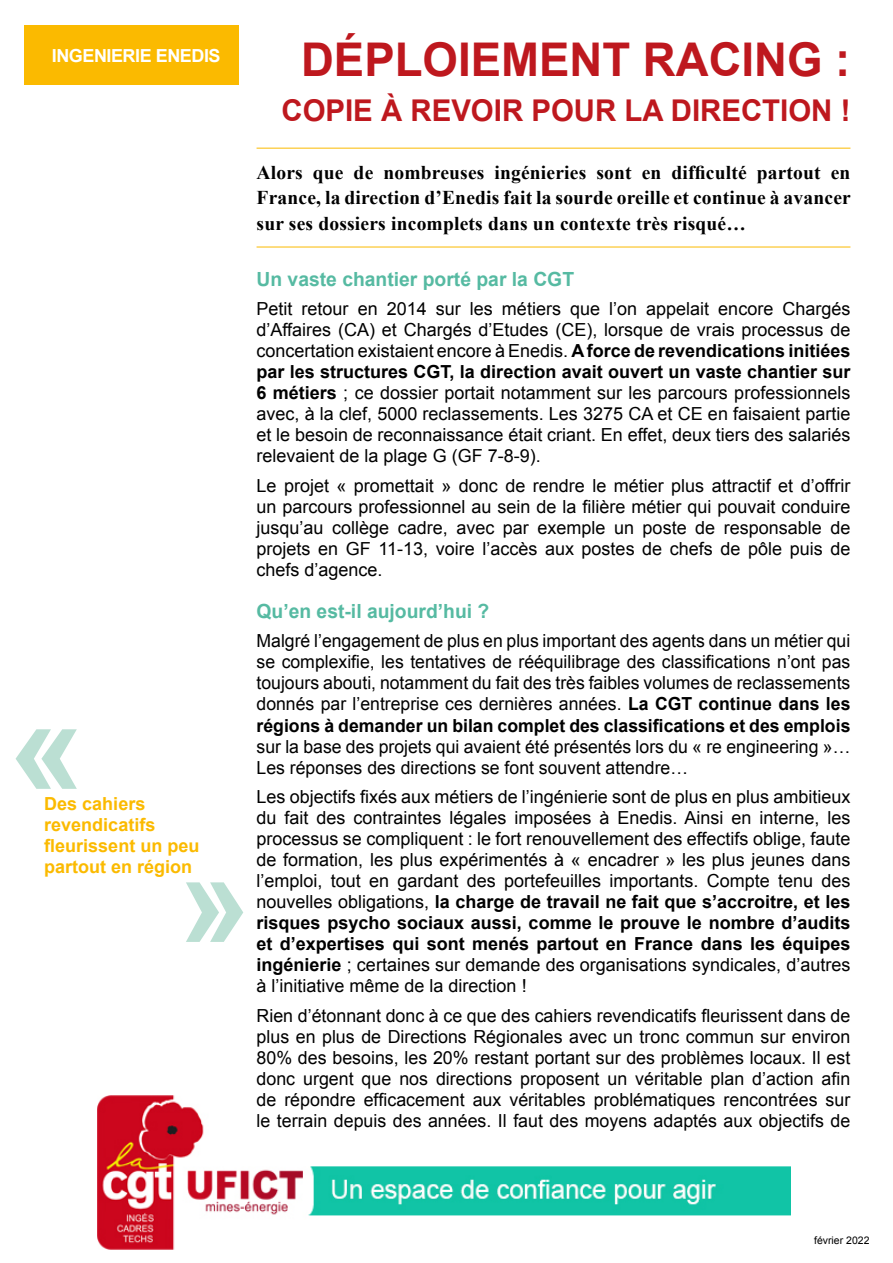
<style>
.page{position:relative;width:893px;height:1263px;background:#fff}
.page>*{position:absolute;margin:0;border:0;box-sizing:border-box;transform-origin:0 0}
.t1{font:700 46.5px "Arial";color:#be181e}
.t2{font:700 30px "Arial";color:#be181e}
.t3{font:700 19.5px/25.5px "Times New Roman";letter-spacing:.01em;color:#000;text-align:justify}
.t4{font:700 19.5px "Arial";color:#56baa2}
.t5{font:18px/21px "Arial";color:#000;text-align:justify}
.t6{font:700 18px/21px "Arial";color:#fbba00}
.t7{font:700 18px "Arial";letter-spacing:-.025em;color:#fff}
.t8{font:10.5px "Arial";color:#000}
.s1{font-weight:700}
</style>
<div class="page">
<hr style="left:257px;top:148px;width:593px;height:1px;background:#fbba00">
<hr style="left:257px;top:247px;width:593px;height:1px;background:#fbba00">
<img style="left:98px;top:1095px;width:692px;height:154px">
<svg style="left:16px;top:729px;width:61px;height:60px"></svg>
<svg style="left:186px;top:882px;width:57px;height:60px"></svg>
<div style="left:25px;top:26px;width:214px;height:59px;background:#fbba00"></div>
<p class="t7" style="left:52px;top:44px;width:170px">INGENIERIE ENEDIS</p>
<p class="t6" style="left:44px;top:794px;width:157px">Des cahiers revendicatifs fleurissent un peu partout en région</p>
<h1 class="t1" style="left:301px;top:29px;width:551px">DÉPLOIEMENT RACING :</h1>
<h2 class="t2" style="left:281px;top:91px;width:571px">COPIE À REVOIR POUR LA DIRECTION !</h2>
<p class="t3" style="left:257px;top:159px;width:596px">Alors que de nombreuses ingénieries sont en difficulté partout en France, la direction d’Enedis fait la sourde oreille et continue à avancer sur ses dossiers incomplets dans un contexte très risqué…</p>
<p class="t4" style="left:257px;top:266px;width:319px">Un vaste chantier porté par la CGT</p>
<p class="t5" style="left:257px;top:298px;width:595px">Petit retour en 2014 sur les métiers que l’on appelait encore Chargés d’Affaires (CA) et Chargés d’Etudes (CE), lorsque de vrais processus de concertation existaient encore à Enedis. <span class="s1">A force de revendications initiées par les structures CGT, la direction avait ouvert un vaste chantier sur 6 métiers</span> ; ce dossier portait notamment sur les parcours professionnels avec, à la clef, 5000 reclassements. Les 3275 CA et CE en faisaient partie et le besoin de reconnaissance était criant. En effet, deux tiers des salariés relevaient de la plage G (GF 7-8-9).</p>
<p class="t5" style="left:257px;top:475px;width:595px">Le projet « promettait » donc de rendre le métier plus attractif et d’offrir un parcours professionnel au sein de la filière métier qui pouvait conduire jusqu’au collège cadre, avec par exemple un poste de responsable de projets en GF 11-13, voire l’accès aux postes de chefs de pôle puis de chefs d’agence.</p>
<p class="t4" style="left:257px;top:598px;width:234px">Qu’en est-il aujourd’hui ?</p>
<p class="t5" style="left:257px;top:631px;width:595px">Malgré l’engagement de plus en plus important des agents dans un métier qui se complexifie, les tentatives de rééquilibrage des classifications n’ont pas toujours abouti, notamment du fait des très faibles volumes de reclassements donnés par l’entreprise ces dernières années. <span class="s1">La CGT continue dans les régions à demander un bilan complet des classifications et des emplois</span></p>
<p class="t5" style="left:257px;top:736px;width:595px">sur la base des projets qui avaient été présentés lors du « re engineering »…<br>Les réponses des directions se font souvent attendre…</p>
<p class="t5" style="left:257px;top:786px;width:595px">Les objectifs fixés aux métiers de l’ingénierie sont de plus en plus ambitieux du fait des contraintes légales imposées à Enedis. Ainsi en interne, les processus se compliquent : le fort renouvellement des effectifs oblige, faute de formation, les plus expérimentés à « encadrer » les plus jeunes dans l’emploi, tout en gardant des portefeuilles importants. Compte tenu des nouvelles obligations, <span class="s1">la charge de travail ne fait que s’accroitre, et les risques psycho sociaux aussi, comme le prouve le nombre d’audits et d’expertises qui sont menés partout en France dans les équipes ingénierie</span> ; certaines sur demande des organisations syndicales, d’autres à l’initiative même de la direction !</p>
<p class="t5" style="left:257px;top:1005px;width:595px">Rien d’étonnant donc à ce que des cahiers revendicatifs fleurissent dans de plus en plus de Directions Régionales avec un tronc commun sur environ 80% des besoins, les 20% restant portant sur des problèmes locaux. Il est donc urgent que nos directions proposent un véritable plan d’action afin de répondre efficacement aux véritables problématiques rencontrées sur le terrain depuis des années. Il faut des moyens adaptés aux objectifs de</p>
<p class="t8" style="left:814px;top:1233px;width:57px">février 2022</p>
</div>
